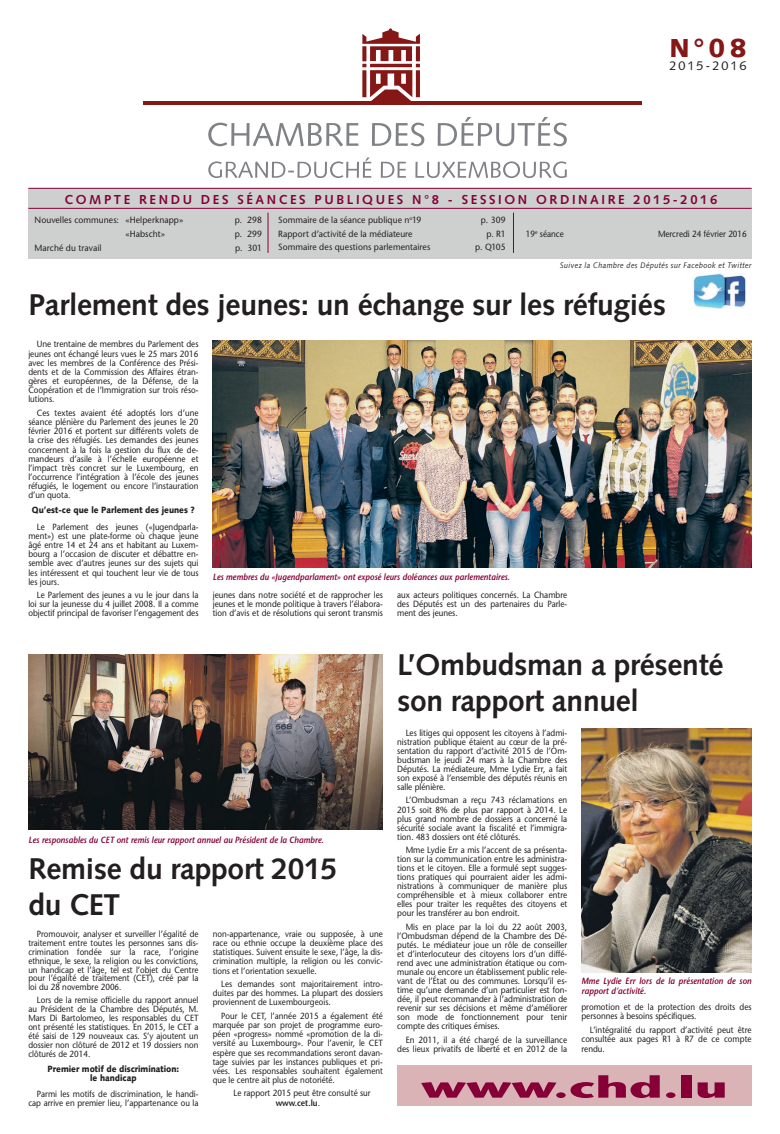
<style>
.page{position:relative;width:780px;height:1134px;background:#fff}
.page>*{position:absolute;margin:0;border:0;box-sizing:border-box;transform-origin:0 0}
.t1{font:700 30.5px "Stone Sans";color:#860037;scale:1.67 1}
.t2{font:700 30px/36px "Syntax";letter-spacing:-.01em;color:#231f20}
.t3{font:900 26px "Syntax";color:#851817}
.t4{font:700 13px "Syntax";letter-spacing:.2em;color:#860037}
.t5{font:12.6px "Syntax";letter-spacing:.16em;color:#231f20}
.t6{font:9px/9.1px "Stone Sans";color:#231f20;text-align:justify;scale:.9 1}
.t7{font:italic 600 9px/10px "Stone Sans";color:#860037;scale:.9 1}
.t8{font:9px "Stone Sans";color:#231f20;scale:.95 1}
.t9{font:900 9px/9.2px "Syntax";color:#231f20;text-align:center;scale:.9 1}
.t10{font:8.9px/9.2px "Stone Sans";color:#231f20;text-align:justify;scale:.9 1}
.t11{font:italic 8px "Syntax";letter-spacing:.05em;color:#231f20;scale:.9 1}
.s1{font-weight:600}
</style>
<div class="page">
<div style="left:28px;top:189px;width:723px;height:70px;background:#cdd0cf"></div>
<hr style="left:28px;top:188px;width:723px;height:1px;background:#860037">
<hr style="left:28px;top:208px;width:723px;height:1px;background:#860037">
<svg style="left:362px;top:28px;width:58px;height:73px"></svg>
<hr style="left:143px;top:101px;width:498px;height:3px;background:#851817">
<svg style="left:208px;top:117px;width:359px;height:29px"></svg>
<svg style="left:208px;top:157px;width:359px;height:21px"></svg>
<hr style="left:268px;top:213px;width:1px;height:40px;background:#860037">
<hr style="left:513px;top:213px;width:1px;height:40px;background:#860037">
<img style="left:692px;top:274px;width:54px;height:34px">
<img style="left:213px;top:340px;width:538px;height:227px">
<img style="left:29px;top:654px;width:354px;height:176px">
<img style="left:581px;top:729px;width:170px;height:243px">
<div style="left:397px;top:1065px;width:354px;height:41px;background:#dab3b7"></div>
<h3 class="t3" style="left:669px;top:32px;width:79px">N°08</h3>
<h3 class="t5" style="left:669px;top:58px;width:79px">2015-2016</h3>
<h3 class="t4" style="left:64px;top:192px;width:654px">COMPTE RENDU DES SÉANCES PUBLIQUES N°8 - SESSION ORDINAIRE 2015-2016</h3>
<p class="t8" style="left:35px;top:214px;width:158px">Nouvelles communes: «Helperknapp»</p>
<p class="t8" style="left:235px;top:214px;width:30px">p. 298</p>
<p class="t8" style="left:125px;top:228px;width:43px">«Habscht»</p>
<p class="t8" style="left:235px;top:228px;width:30px">p. 299</p>
<p class="t8" style="left:35px;top:242px;width:72px">Marché du travail</p>
<p class="t8" style="left:235px;top:242px;width:30px">p. 301</p>
<p class="t8" style="left:278px;top:215px;width:152px">Sommaire de la séance publique n<sup>o</sup>19</p>
<p class="t8" style="left:481px;top:215px;width:28px">p. 309</p>
<p class="t8" style="left:278px;top:228px;width:143px">Rapport d’activité de la médiateure</p>
<p class="t8" style="left:486px;top:228px;width:22px">p. R1</p>
<p class="t8" style="left:278px;top:241px;width:162px">Sommaire des questions parlementaires</p>
<p class="t8" style="left:475px;top:241px;width:34px">p. Q105</p>
<p class="t6" style="left:525px;top:229px;width:44px">19<sup>e</sup> séance</p>
<p class="t6" style="left:658px;top:229px;width:100px">Mercredi 24 février 2016</p>
<p class="t11" style="left:560px;top:261px;width:214px">Suivez la Chambre des Députés sur Facebook et Twitter</p>
<h2 class="t2" style="left:28px;top:287px;width:639px">Parlement des jeunes: un échange sur les réfugiés</h2>
<p class="t6" style="left:28px;top:339px;width:190px;text-indent:9px">Une trentaine de membres du Parlement des jeunes ont échangé leurs vues le 25 mars 2016 avec les membres de la Conférence des Prési&shy;dents et de la Commission des Affai res étran&shy;gères et européennes, de la Défense, de la Coopération et de l’Immigration sur trois réso&shy;lutions.</p>
<p class="t6" style="left:28px;top:408px;width:190px;text-indent:9px">Ces textes avaient été adoptés lors d’une séance plénière du Parlement des jeunes le 20 février 2016 et portent sur différents volets de la crise des réfugiés. Les demandes des jeunes concernent à la fois la gestion du flux de de&shy;mandeurs d’asile à l’échelle européenne et l’im pact très concret sur le Luxembourg, en l’oc currence l’intégration à l’école des jeunes réfugiés, le logement ou encore l’instauration d’un quota.</p>
<p class="t9" style="left:32px;top:506px;width:182px">Qu’est-ce que le Parlement des jeunes ?</p>
<p class="t6" style="left:28px;top:522px;width:191px;text-indent:9px">Le Parlement des jeunes («Jugendparla&shy;ment») est une plate-forme où chaque jeune âgé entre 14 et 24 ans et habitant au Luxem&shy;bourg a l’occasion de discuter et débattre en&shy;semble avec d’autres jeunes sur des sujets qui les intéressent et qui touchent leur vie de tous les jours.</p>
<p class="t6" style="left:28px;top:590px;width:190px;text-indent:9px">Le Parlement des jeunes a vu le jour dans la loi sur la jeunesse du 4 juillet 2008. Il a comme objectif principal de favoriser l’engagement des</p>
<p class="t7" style="left:213px;top:572px;width:331px">Les membres du «Jugendparlament» ont exposé leurs doléances aux parlementaires.</p>
<p class="t6" style="left:213px;top:590px;width:191px">jeunes dans notre société et de rapprocher les jeunes et le monde politique à travers l’élabora&shy;tion d’avis et de résolutions qui seront transmis</p>
<p class="t6" style="left:397px;top:590px;width:190px">aux acteurs politiques concernés. La Chambre des Députés est un des partenaires du Parle&shy;ment des jeunes.</p>
<p class="t7" style="left:29px;top:834px;width:329px">Les responsables du CET ont remis leur rapport annuel au Président de la Chambre.</p>
<h2 class="t2" style="left:28px;top:851px;width:310px">Remise du rapport 2015 du CET</h2>
<p class="t10" style="left:28px;top:929px;width:190px;line-height:8.9px;text-indent:9px">Promouvoir, analyser et surveiller l’é galité de traitement entre toutes les personnes sans dis&shy;crimination fon dée sur la race, l’origine ethnique, le sexe, la religion ou les convictions, un handicap et l’âge, tel est l’objet du Centre pour l’égalité de traite ment (CET), créé par la loi du 28 novembre 2006.</p>
<p class="t10" style="left:28px;top:996px;width:190px;line-height:8.9px;text-indent:9px">Lors de la remise officielle du rapport annuel au Président de la Cham bre des Députés, M.<br>Mars Di Bartolomeo, les responsables du CET ont présenté les statistiques. En 2015, le CET a été saisi de 129 nouveaux cas. S’y ajoutent un dossier non clôturé de 2012 et 19 dossiers non clôturés de 2014.</p>
<p class="t9" style="left:48px;top:1064px;width:148px">Premier motif de discrimination: le handicap</p>
<p class="t10" style="left:28px;top:1089px;width:190px;line-height:8.9px;text-align:right">Parmi les motifs de discrimination, le handi&shy;cap arrive en premier lieu, l’ap partenance ou la</p>
<p class="t10" style="left:213px;top:929px;width:190px">non-appartenance, vraie ou supposée, à une race ou ethnie occupe la deuxième place des statistiques. Suivent ensuite le sexe, l’âge, la dis&shy;crimination multi ple, la religion ou les convic&shy;tions et l’orientation sexuelle.</p>
<p class="t10" style="left:213px;top:979px;width:191px;text-indent:9px">Les demandes sont majoritairement intro&shy;duites par des hommes. La plu part des dossiers proviennent de Luxembourgeois.</p>
<p class="t10" style="left:213px;top:1011px;width:190px;text-indent:9px">Pour le CET, l’année 2015 a également été marquée par son projet de pro gramme euro&shy;péen «progress» nommé «promotion de la di&shy;versité au Luxembourg». Pour l’avenir, le CET espère que ses recommandations seront davan&shy;tage suivies par les in stances publiques et pri&shy;vées. Les responsables souhaitent également que le centre ait plus de notoriété.</p>
<p class="t10" style="left:276px;top:1089px;width:107px;text-indent:-42px">Le rapport 2015 peut être consulté sur <span class="s1">www.cet.lu</span>.</p>
<h2 class="t2" style="left:397px;top:647px;width:328px">L’Ombudsman a présenté son rapport annuel</h2>
<p class="t6" style="left:397px;top:728px;width:190px;text-indent:9px">Les litiges qui opposent les citoyens à l’admi&shy;nistration publique étaient au cœur de la pré&shy;sentation du rapport d’activité 2015 de l’Om&shy;budsman le jeudi 24 mars à la Chambre des Députés. La médiateure, Mme Lydie Err, a fait son exposé à l’ensemble des députés réunis en salle plénière.</p>
<p class="t6" style="left:397px;top:796px;width:190px;text-indent:9px">L’Ombudsman a reçu 743 réclamations en 2015 soit 8% de plus par rapport à 2014. Le plus grand nombre de dossiers a concerné la sé curité sociale avant la fiscalité et l’immigra&shy;tion. 483 dossiers ont été clôturés.</p>
<p class="t6" style="left:397px;top:845px;width:190px;text-indent:9px">Mme Lydie Err a mis l’accent de sa présenta&shy;tion sur la communication entre les administra&shy;tions et le citoyen. Elle a formulé sept sugges&shy;tions pratiques qui pourraient aider les admi&shy;nistrations à communiquer de manière plus com préhensible et à mieux collaborer entre elles pour traiter les requêtes des citoyens et pour les transférer au bon endroit.</p>
<p class="t6" style="left:397px;top:922px;width:190px;text-indent:9px">Mis en place par la loi du 22 août 2003, l’Ombudsman dépend de la Chambre des Dé&shy;putés. Le médiateur joue un rôle de conseiller et d’interlocuteur des citoyens lors d’un diffé&shy;rend avec une administration étatique ou com&shy;munale ou encore un établissement public rele&shy;vant de l’État ou des communes. Lorsqu’il es&shy;time qu’une demande d’un particulier est fon&shy;dée, il peut recommander à l’administration de revenir sur ses décisions et même d’améliorer son mode de fonctionnement pour tenir compte des critiques émises.</p>
<p class="t6" style="left:397px;top:1035px;width:190px;text-align:right">En 2011, il a été chargé de la surveillance des lieux privatifs de liberté et en 2012 de la</p>
<p class="t7" style="left:581px;top:975px;width:190px">Mme Lydie Err lors de la présentation de son rapport d’activité.</p>
<p class="t6" style="left:581px;top:1002px;width:190px;line-height:9.4px">promotion et de la protection des droits des personnes à besoins spécifiques.</p>
<p class="t6" style="left:581px;top:1025px;width:190px;line-height:9.4px;text-indent:9px">L’intégralité du rapport d’activité peut être con sultée aux pages R1 à R7 de ce compte rendu.</p>
<h1 class="t1" style="left:421px;top:1068px;width:185px">www.chd.lu</h1>
</div>
